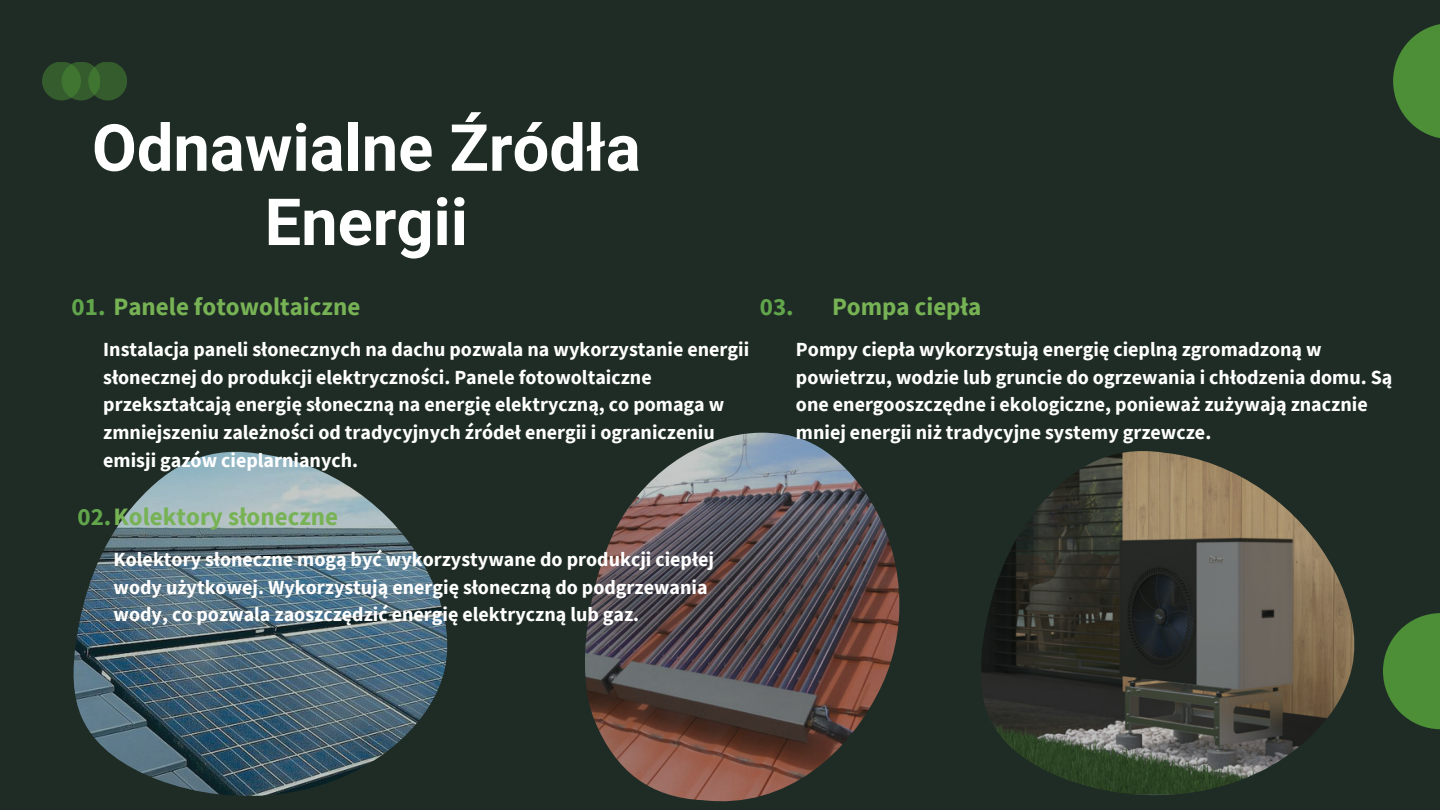
<style>
.page{position:relative;width:1440px;height:810px;background:#1e2c25}
.page>*{position:absolute;margin:0;border:0;box-sizing:border-box;transform-origin:0 0}
.t1{font:700 65px/74.2px "Roboto";color:#fff;text-align:center}
.t2{font:700 25px "Source Sans Pro";color:#77b255}
.t3{font:700 25px "Source Sans Pro";color:#62a64c}
.t4{font:700 20px/27.8px "Source Sans Pro";color:#fff}
.s1{color:#62a64c}
</style>
<div class="page">
<img style="left:981px;top:451px;width:374px;height:344px">
<svg style="left:1383px;top:613px;width:57px;height:116px"></svg>
<div style="left:42px;top:62px;width:39px;height:38px;background:#345c2d;border-radius:50%"></div>
<div style="left:62px;top:62px;width:38px;height:38px;background:linear-gradient(to bottom,#39682f,#39672f);border-radius:50%"></div>
<div style="left:88px;top:62px;width:39px;height:38px;background:linear-gradient(to right,#3d7030,#30542c);border-radius:50%"></div>
<img style="left:73px;top:452px;width:375px;height:344px">
<img style="left:585px;top:432px;width:315px;height:369px">
<svg style="left:1393px;top:24px;width:47px;height:114px"></svg>
<p class="t1" style="left:92px;top:111px;width:550px">Odnawialne Źródła<br>Energii</p>
<p class="t2" style="left:72px;top:291px;width:290px"><span class="s1">01.</span> Panele fotowoltaiczne</p>
<p class="t4" style="left:103px;top:335px;width:647px">Instalacja paneli słonecznych na dachu pozwala na wykorzystanie energii słonecznej do produkcji elektryczności. Panele fotowoltaiczne przekształcają energię słoneczną na energię elektryczną, co pomaga w zmniejszeniu zależności od tradycyjnych źródeł energii i ograniczeniu emisji gazów cieplarnianych.</p>
<p class="t3" style="left:760px;top:291px;width:35px">03.</p>
<p class="t2" style="left:832px;top:291px;width:151px">Pompa ciepła</p>
<p class="t4" style="left:796px;top:335px;width:598px">Pompy ciepła wykorzystują energię cieplną zgromadzoną w powietrzu, wodzie lub gruncie do ogrzewania i chłodzenia domu. Są one energooszczędne i ekologiczne, ponieważ zużywają znacznie mniej energii niż tradycyjne systemy grzewcze.</p>
<p class="t2" style="left:77px;top:501px;width:262px"><span class="s1">02.</span>Kolektory słoneczne</p>
<p class="t4" style="left:114px;top:545px;width:602px">Kolektory słoneczne mogą być wykorzystywane do produkcji ciepłej wody użytkowej. Wykorzystują energię słoneczną do podgrzewania wody, co pozwala zaoszczędzić energię elektryczną lub gaz.</p>
</div>
